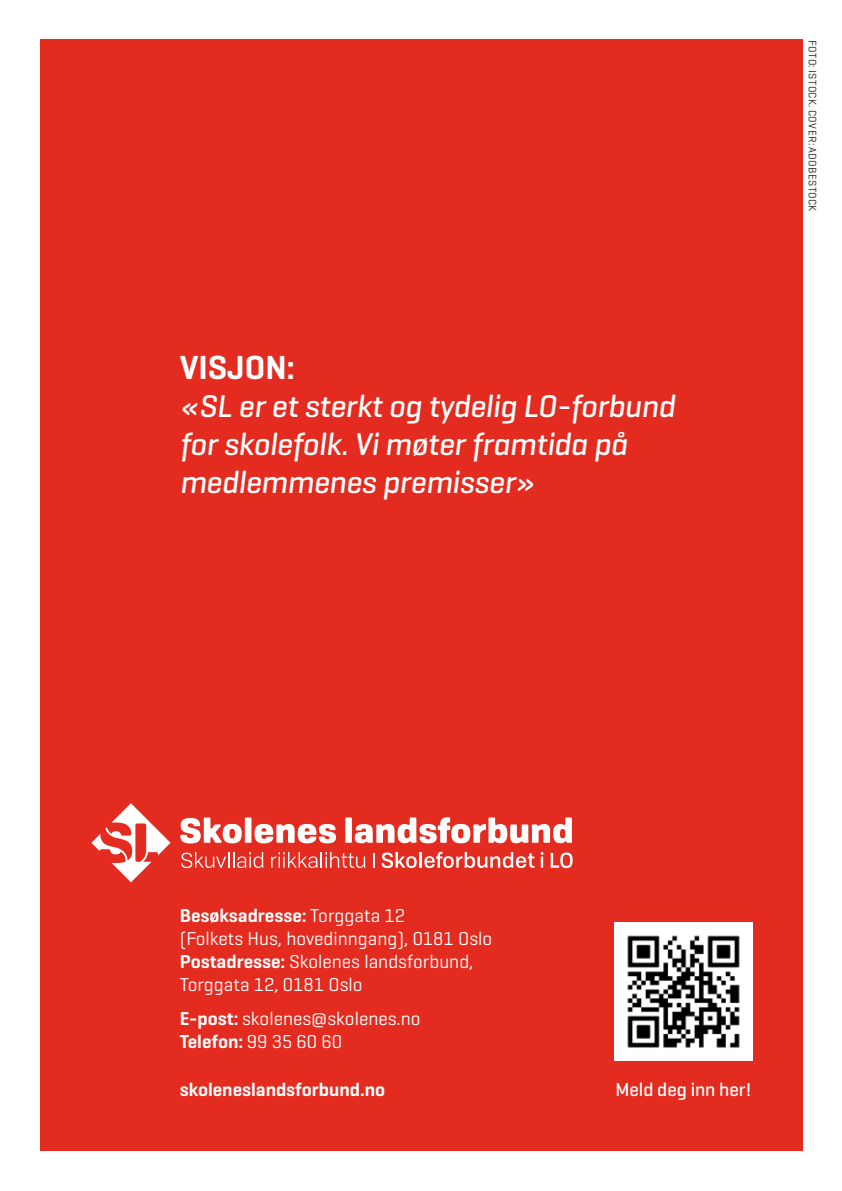
<style>
.page{position:relative;width:842px;height:1191px;background:#fff}
.page>*{position:absolute;margin:0;border:0;box-sizing:border-box;transform-origin:0 0}
.t1{font:600 34px "Geogrotesque";color:#fff}
.t2{font:italic 500 32px/38px "Geogrotesque";letter-spacing:-.01em;color:#fff}
.t3{font:500 19.2px "Geogrotesque";color:#fff}
.t4{font:19px/22.8px "Geogrotesque";color:#fff}
.t5{font:600 19px "Geogrotesque";color:#fff}
.t6{font:11px "Geogrotesque";letter-spacing:.035em;color:#231f20}
.s1{font-weight:600}
</style>
<div class="page">
<div style="left:40px;top:40px;width:762px;height:1111px;background:#e32b20"></div>
<svg style="left:180px;top:817px;width:62px;height:26px"></svg>
<div style="left:245px;top:817px;width:6px;height:25px;background:#fff"></div>
<svg style="left:255px;top:824px;width:81px;height:19px"></svg>
<div style="left:345px;top:817px;width:7px;height:25px;background:#fff"></div>
<svg style="left:355px;top:817px;width:217px;height:26px"></svg>
<svg style="left:181px;top:852px;width:82px;height:16px"></svg>
<svg style="left:271px;top:852px;width:94px;height:16px"></svg>
<svg style="left:373px;top:853px;width:1px;height:14px"></svg>
<svg style="left:382px;top:852px;width:35px;height:16px"></svg>
<hr style="left:419px;top:852px;width:3px;height:15px;background:#fff">
<svg style="left:424px;top:852px;width:110px;height:16px"></svg>
<svg style="left:541px;top:852px;width:2px;height:15px"></svg>
<svg style="left:551px;top:852px;width:22px;height:16px"></svg>
<svg style="left:91px;top:803px;width:80px;height:79px"></svg>
<img style="left:615px;top:922px;width:138px;height:138px">
<h1 class="t1" style="left:180px;top:347px;width:117px">VISJON:</h1>
<h2 class="t2" style="left:180px;top:387px;width:497px">«SL er et sterkt og tydelig LO-forbund for skolefolk. Vi møter framtida på medlemmenes premisser»</h2>
<p class="t6" style="left:819px;top:40px;width:173px;rotate:90deg">FOTO: ISTOCK. COVER: ADOBESTOCK</p>
<p class="t4" style="left:180px;top:904px;width:314px"><span class="s1">Besøksadresse:</span> Torggata 12<br>(Folkets Hus, hovedinngang), 0181 Oslo<br><span class="s1">Postadresse:</span> Skolenes landsforbund,<br>Torggata 12, 0181 Oslo</p>
<p class="t4" style="left:180px;top:1006px;width:242px"><span class="s1">E-post:</span> skolenes@skolenes.no<br><span class="s1">Telefon:</span> 99 35 60 60</p>
<p class="t5" style="left:180px;top:1077px;width:207px">skoleneslandsforbund.no</p>
<p class="t3" style="left:615px;top:1077px;width:137px">Meld deg inn her!</p>
</div>
